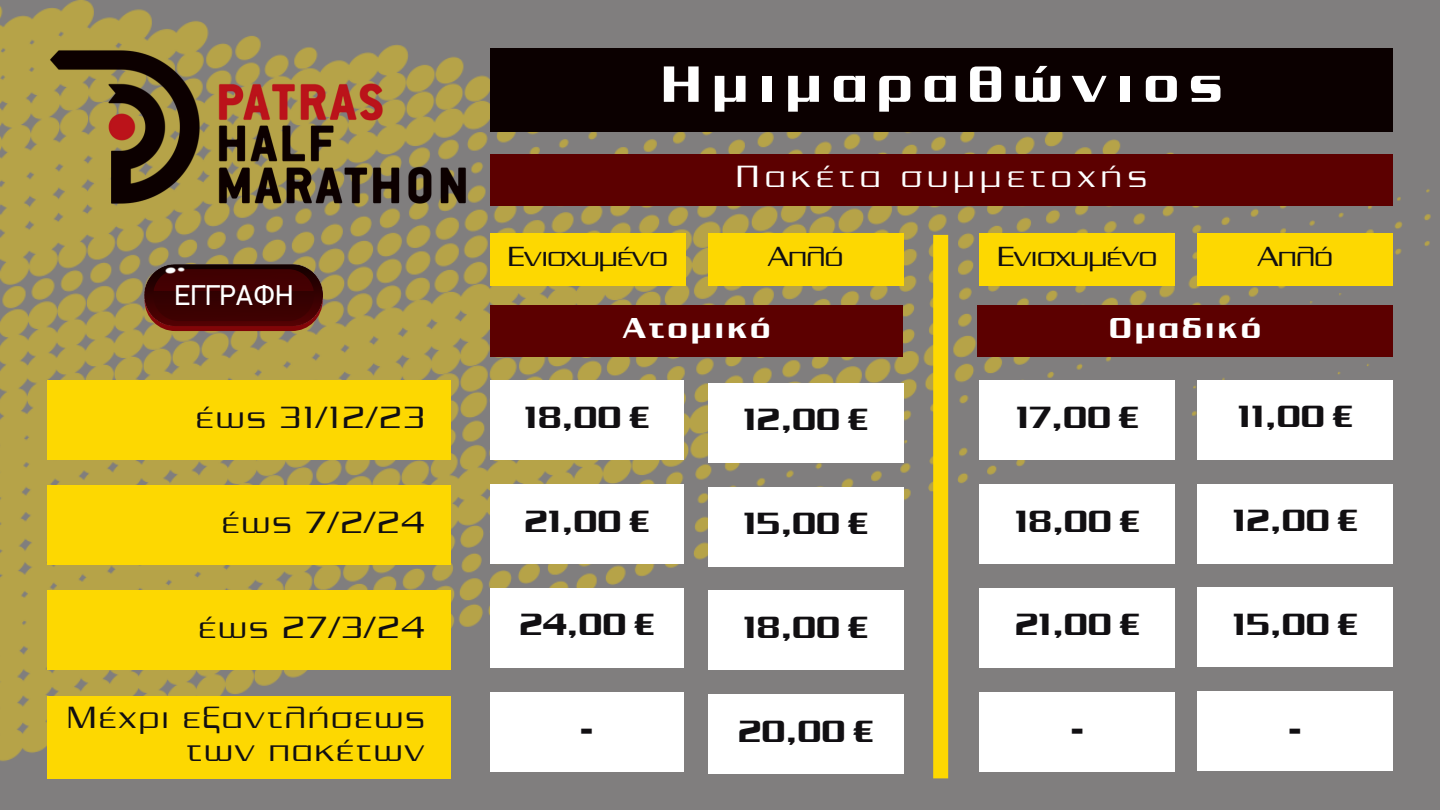
<style>
.page{position:relative;width:1440px;height:810px;background:#fff}
.page>*{position:absolute;margin:0;border:0;box-sizing:border-box;transform-origin:0 0}
.t1{font:700 55.3px "B Fstargate";letter-spacing:.19em;color:#fff}
.t2{font:700 33.3px "B Fstargate";color:#110f12}
.t3{font:33.3px "B Fstargate";letter-spacing:.09em;color:#110f12}
.t4{font:33.3px "B Fstargate";letter-spacing:.19em;color:#fff}
.t5{font:700 31.3px "B Fstargate";letter-spacing:.11em;color:#fff}
.t6{font:30px "B Fstargate";color:#110f12}
.t7{font:28.8px "PF Din Display";color:#fff}
</style>
<div class="page">
<img style="left:0;top:0;width:1440px;height:810px">
<div style="left:490px;top:233px;width:195px;height:53px;background:#fdd801"></div>
<div style="left:47px;top:380px;width:404px;height:80px;background:#fdd801"></div>
<div style="left:708px;top:233px;width:195px;height:53px;background:#fdd801"></div>
<div style="left:490px;top:380px;width:193px;height:80px;background:#fff"></div>
<div style="left:708px;top:383px;width:195px;height:80px;background:#fff"></div>
<div style="left:980px;top:380px;width:195px;height:80px;background:#fff"></div>
<div style="left:1198px;top:380px;width:195px;height:79px;background:#fff"></div>
<div style="left:490px;top:305px;width:413px;height:52px;background:#5c0000"></div>
<div style="left:977px;top:305px;width:416px;height:52px;background:#5c0000"></div>
<div style="left:980px;top:233px;width:195px;height:53px;background:#fdd801"></div>
<div style="left:1198px;top:233px;width:195px;height:53px;background:#fdd801"></div>
<div style="left:47px;top:485px;width:404px;height:80px;background:#fdd801"></div>
<div style="left:490px;top:484px;width:193px;height:80px;background:#fff"></div>
<div style="left:708px;top:487px;width:195px;height:79px;background:#fff"></div>
<div style="left:980px;top:484px;width:195px;height:80px;background:#fff"></div>
<div style="left:1198px;top:484px;width:195px;height:79px;background:#fff"></div>
<div style="left:47px;top:591px;width:404px;height:79px;background:#fdd801"></div>
<div style="left:490px;top:588px;width:193px;height:80px;background:#fff"></div>
<div style="left:708px;top:591px;width:195px;height:79px;background:#fff"></div>
<div style="left:980px;top:588px;width:195px;height:80px;background:#fff"></div>
<div style="left:47px;top:696px;width:404px;height:82px;background:#fdd801"></div>
<div style="left:490px;top:692px;width:193px;height:80px;background:#fff"></div>
<div style="left:708px;top:694px;width:195px;height:80px;background:#fff"></div>
<div style="left:980px;top:692px;width:195px;height:80px;background:#fff"></div>
<div style="left:1198px;top:691px;width:195px;height:80px;background:#fff"></div>
<div style="left:490px;top:154px;width:903px;height:52px;background:#5c0000"></div>
<div style="left:1198px;top:587px;width:195px;height:80px;background:#fff"></div>
<div style="left:933px;top:235px;width:15px;height:543px;background:#fdd801"></div>
<img style="left:47px;top:48px;width:422px;height:158px">
<div style="left:490px;top:48px;width:903px;height:83px;background:#0b0000"></div>
<div style="left:145px;top:270px;width:177px;height:61px;background:#810508;border-radius:31px"></div>
<img style="left:145px;top:265px;width:177px;height:62px">
<div style="left:153px;top:269px;width:161px;height:52px;background:#370101;border-radius:26px"></div>
<svg style="left:154px;top:266px;width:160px;height:25px"></svg>
<p class="t1" style="left:661px;top:66px;width:563px">Ημ ιμ αραθώνιος</p>
<p class="t7" style="left:174px;top:283px;width:120px">ΕΓΓΡΑΦΗ</p>
<p class="t3" style="left:196px;top:406px;width:229px">έως 31/12/23</p>
<p class="t6" style="left:508px;top:246px;width:161px">Ενισχυμ ένο</p>
<p class="t4" style="left:736px;top:166px;width:412px">Πακέτα συμ μ ετοχής</p>
<p class="t6" style="left:768px;top:246px;width:76px">Απλό</p>
<p class="t6" style="left:997px;top:246px;width:161px">Ενισχυμ ένο</p>
<p class="t6" style="left:1258px;top:246px;width:76px">Απλό</p>
<p class="t5" style="left:623px;top:318px;width:149px">Ατομ ικό</p>
<p class="t5" style="left:1109px;top:318px;width:153px">Ομαδικό</p>
<p class="t2" style="left:525px;top:406px;width:126px">18,00 €</p>
<p class="t2" style="left:743px;top:409px;width:126px">12,00 €</p>
<p class="t2" style="left:1016px;top:406px;width:124px">17,00 €</p>
<p class="t2" style="left:1238px;top:406px;width:116px">11,00 €</p>
<p class="t3" style="left:222px;top:511px;width:204px">έως 7/2/24</p>
<p class="t2" style="left:525px;top:510px;width:126px">21,00 €</p>
<p class="t2" style="left:743px;top:513px;width:126px">15,00 €</p>
<p class="t2" style="left:1015px;top:510px;width:126px">18,00 €</p>
<p class="t2" style="left:1233px;top:510px;width:126px">12,00 €</p>
<p class="t3" style="left:199px;top:617px;width:227px">έως 27/3/24</p>
<p class="t2" style="left:520px;top:614px;width:136px">24,00 €</p>
<p class="t2" style="left:743px;top:617px;width:126px">18,00 €</p>
<p class="t2" style="left:1015px;top:614px;width:126px">21,00 €</p>
<p class="t2" style="left:1233px;top:613px;width:126px">15,00 €</p>
<p class="t3" style="left:67px;top:707px;width:358px">Μέχρι εξαντλήσεως</p>
<p class="t3" style="left:187px;top:739px;width:239px">των πακέτων</p>
<p class="t2" style="left:580px;top:718px;width:14px">-</p>
<p class="t2" style="left:738px;top:720px;width:136px">20,00 €</p>
<p class="t2" style="left:1071px;top:718px;width:14px">-</p>
<p class="t2" style="left:1289px;top:717px;width:14px">-</p>
</div>
